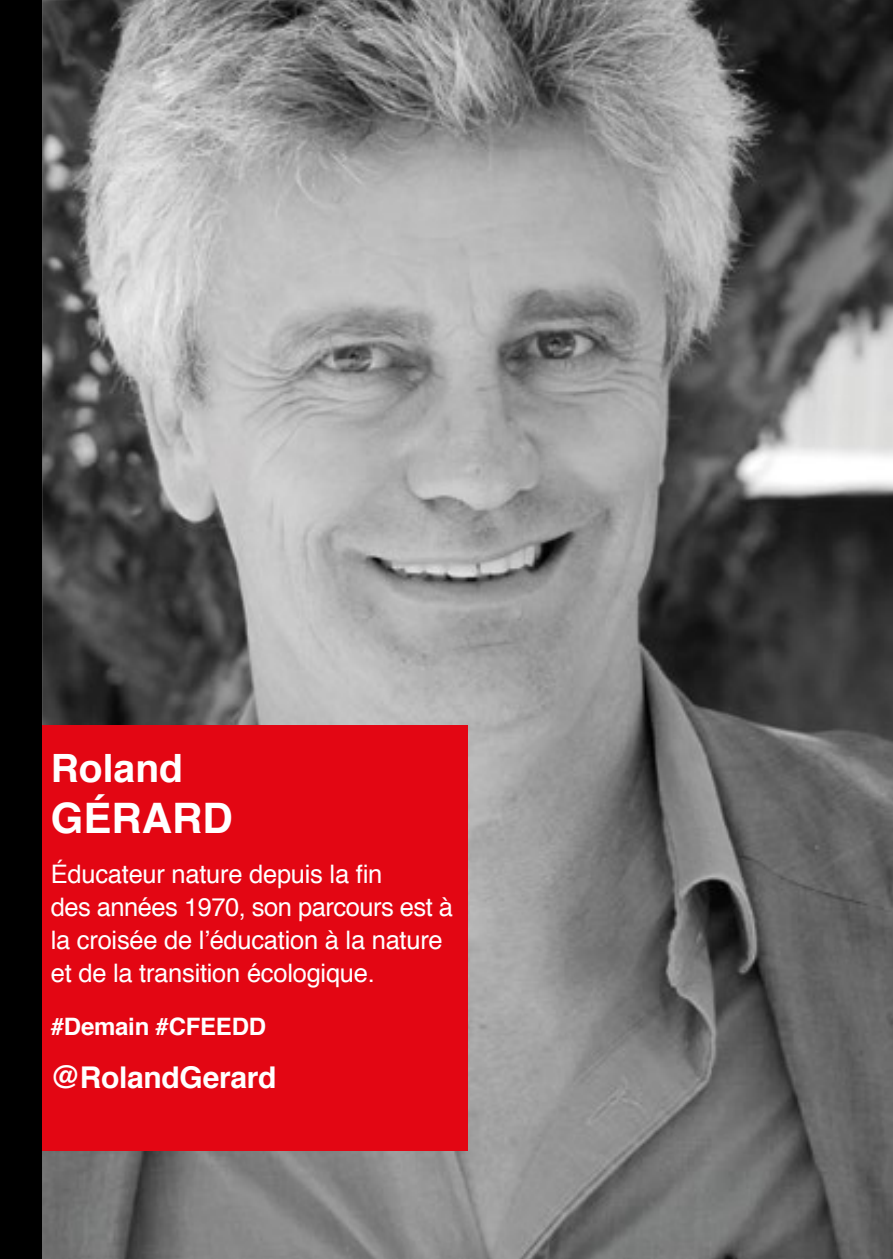
<style>
.page{position:relative;width:893px;height:1259px;background:#fff}
.page>*{position:absolute;margin:0;border:0;box-sizing:border-box;transform-origin:0 0}
.t1{font:700 42px "Helvetica";color:#fff}
.t2{font:700 39px "Helvetica";color:#fff}
.t3{font:700 30px "Helvetica";letter-spacing:-.01em;color:#fff}
.t4{font:25.5px/33px "Helvetica";letter-spacing:-.01em;color:#fff}
.t5{font:700 24px "Helvetica";letter-spacing:-.01em;color:#fff}
</style>
<div class="page">
<div style="left:0;top:0;width:42px;height:1259px;background:#000"></div>
<img style="left:42px;top:0;width:851px;height:1259px">
<div style="left:42px;top:725px;width:426px;height:426px;background:#e30613"></div>
<h2 class="t2" style="left:51px;top:737px;width:134px">Roland</h2>
<h1 class="t1" style="left:51px;top:784px;width:183px">GÉRARD</h1>
<p class="t4" style="left:51px;top:858px;width:404px">Éducateur nature depuis la fin<br>des années 1970, son parcours est à la croisée de l’éducation à la nature et de la transition écologique.</p>
<p class="t5" style="left:51px;top:1006px;width:217px">#Demain #CFEEDD</p>
<p class="t3" style="left:51px;top:1053px;width:227px">@RolandGerard</p>
</div>
